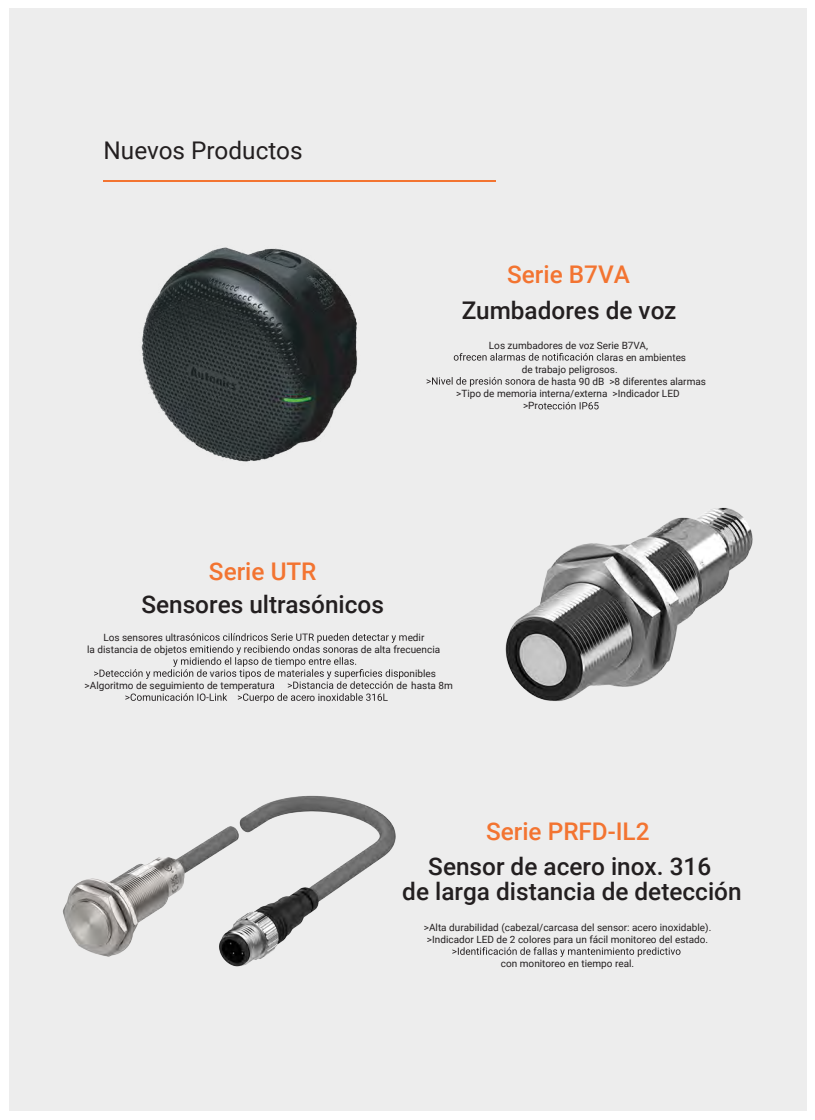
<style>
.page{position:relative;width:815px;height:1120px;background:#fff}
.page>*{position:absolute;margin:0;border:0;box-sizing:border-box;transform-origin:0 0}
.t1{font:500 24.38px/25px "Roboto";color:#231f20;text-align:center}
.t2{font:500 24.38px "Roboto";color:#f37431}
.t3{font:24.38px "Roboto";color:#231f20}
.t4{font:10px/12px "Roboto";color:#231f20;text-align:center}
</style>
<div class="page">
<div style="left:9px;top:9px;width:797px;height:1102px;background:#ededed"></div>
<hr style="left:103px;top:180px;width:392px;height:1px;background:#f37431">
<img style="left:141px;top:247px;width:217px;height:215px">
<svg style="left:453px;top:353px;width:155px;height:7px"></svg>
<svg style="left:426px;top:377px;width:100px;height:9px"></svg>
<svg style="left:538px;top:402px;width:60px;height:7px"></svg>
<svg style="left:94px;top:633px;width:312px;height:69px"></svg>
<svg style="left:452px;top:947px;width:228px;height:9px"></svg>
<img style="left:63px;top:795px;width:333px;height:172px">
<img style="left:505px;top:426px;width:302px;height:356px">
<h1 class="t3" style="left:104px;top:133px;width:200px">Nuevos Productos</h1>
<h1 class="t2" style="left:209px;top:553px;width:109px">Serie UTR</h1>
<h1 class="t1" style="left:141px;top:591px;width:244px">Sensores ultrasónicos</h1>
<h1 class="t2" style="left:507px;top:257px;width:124px">Serie B7VA</h1>
<h1 class="t1" style="left:461px;top:297px;width:216px">Zumbadores de voz</h1>
<p class="t4" style="left:489px;top:338px;width:161px">Los zumbadores de voz Serie B7VA,</p>
<p class="t4" style="left:609px;top:350px;width:78px">ras en ambientes</p>
<p class="t4" style="left:521px;top:362px;width:97px">de trabajo peligrosos.</p>
<p class="t4" style="left:527px;top:374px;width:180px">ra de hasta 90 dB &gt;8 diferentes alarmas</p>
<p class="t4" style="left:456px;top:386px;width:225px">&gt;Tipo de memoria interna/externa &gt;Indicador LED</p>
<p class="t4" style="left:523px;top:399px;width:16px">&gt;Pr</p>
<p class="t4" style="left:103px;top:630px;width:78px">Los sensores ultr</p>
<p class="t4" style="left:407px;top:630px;width:18px">edir</p>
<p class="t4" style="left:87px;top:642px;width:91px">la distancia de objet</p>
<p class="t4" style="left:344px;top:642px;width:97px">ras de alta frecuencia</p>
<p class="t4" style="left:210px;top:666px;width:6px">v</p>
<p class="t4" style="left:355px;top:666px;width:5px">r</p>
<p class="t4" style="left:404px;top:666px;width:34px">onibles</p>
<p class="t4" style="left:85px;top:678px;width:186px">&gt;Algoritmo de seguimiento de temperatur</p>
<p class="t4" style="left:396px;top:678px;width:58px">de hasta 8m</p>
<p class="t4" style="left:306px;top:690px;width:27px">ro ino</p>
<h1 class="t2" style="left:486px;top:814px;width:165px">Serie PRFD-IL2</h1>
<h1 class="t1" style="left:402px;top:853px;width:341px">Sensor de acero inox. 316<br>de larga distancia de detección</h1>
<p class="t4" style="left:423px;top:920px;width:289px">&gt;Alta durabilidad (cabezal/carcasa del sensor: acero inoxidable). &gt;Indicador LED de 2 colores para un fácil monitoreo del estado.</p>
<p class="t4" style="left:500px;top:956px;width:135px">con monitoreo en tiempo real.</p>
</div>
